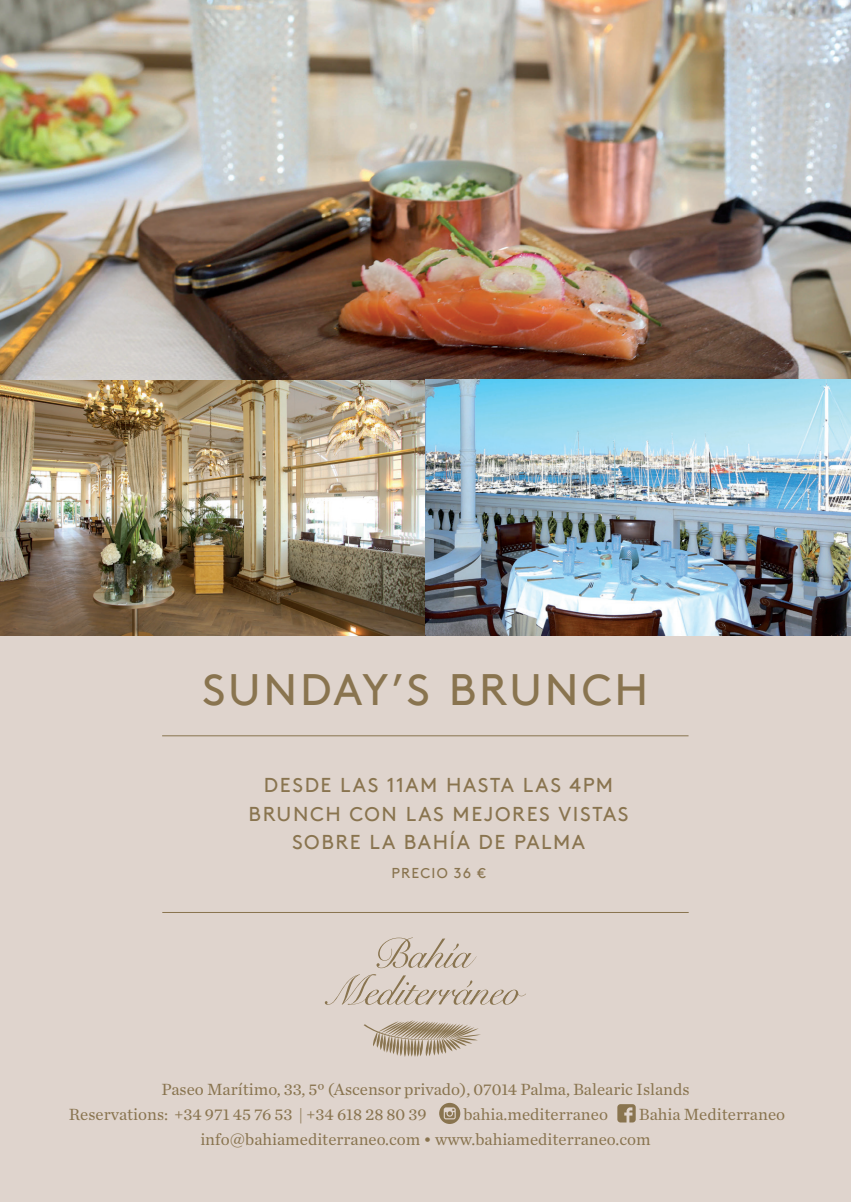
<style>
.page{position:relative;width:851px;height:1202px;background:#fff}
.page>*{position:absolute;margin:0;border:0;box-sizing:border-box;transform-origin:0 0}
.t1{font:44px "Brown";letter-spacing:.06em;color:#89744f}
.t2{font:20px "Brown";letter-spacing:.08em;color:#89744f}
.t3{font:17px "Chronicle Text G1";color:#89744f}
.t4{font:14.4px "Brown";letter-spacing:.08em;color:#89744f}
</style>
<div class="page">
<div style="left:0;top:635px;width:850px;height:567px;background:#dfd4cd"></div>
<img style="left:0;top:0;width:850px;height:635px">
<svg style="left:325px;top:974px;width:201px;height:31px"></svg>
<svg style="left:376px;top:937px;width:100px;height:31px"></svg>
<svg style="left:363px;top:1020px;width:118px;height:37px"></svg>
<svg style="left:439px;top:1103px;width:21px;height:21px"></svg>
<svg style="left:617px;top:1104px;width:18px;height:18px"></svg>
<hr style="left:162px;top:735px;width:526px;height:1px;background:#89744f">
<hr style="left:162px;top:912px;width:526px;height:1px;background:#89744f">
<p class="t1" style="left:202px;top:664px;width:447px">SUNDAY’S BRUNCH</p>
<p class="t2" style="left:264px;top:774px;width:351px">DESDE LAS 11AM HASTA LAS 4PM</p>
<p class="t2" style="left:248px;top:802px;width:381px">BRUNCH CON LAS MEJORES VISTAS</p>
<p class="t2" style="left:292px;top:831px;width:294px">SOBRE LA BAHÍA DE PALMA</p>
<p class="t4" style="left:391px;top:865px;width:96px">PRECIO 36 €</p>
<p class="t3" style="left:161px;top:1076px;width:529px">Paseo Marítimo, 33, 5º (Ascensor privado), 07014 Palma, Balearic Islands</p>
<p class="t3" style="left:69px;top:1101px;width:359px">Reservations: +34 971 45 76 53 | +34 618 28 80 39</p>
<p class="t3" style="left:463px;top:1101px;width:146px">bahia.mediterraneo</p>
<p class="t3" style="left:638px;top:1101px;width:148px">Bahia Mediterraneo</p>
<p class="t3" style="left:200px;top:1127px;width:451px">info@bahiamediterraneo.com • www.bahiamediterraneo.com</p>
</div>
